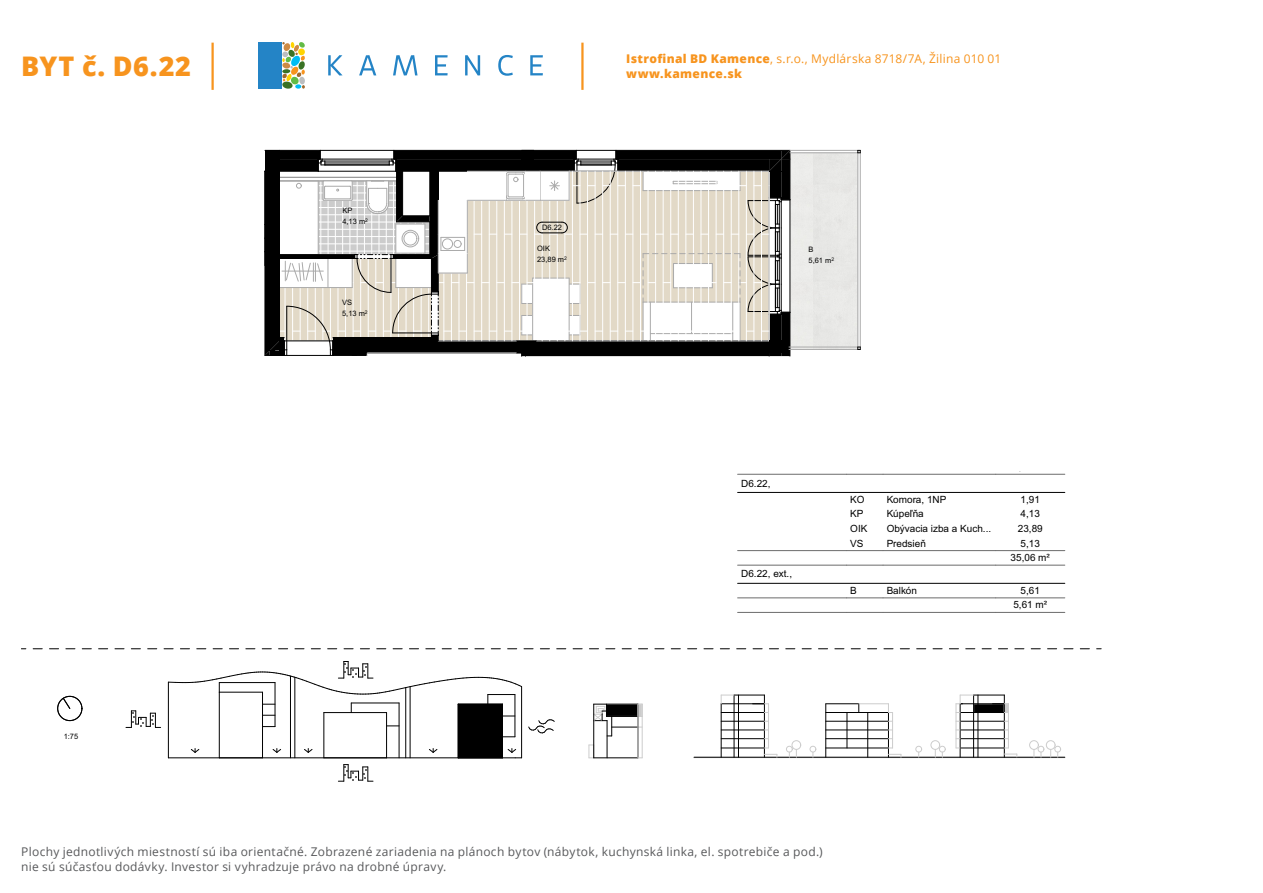
<style>
.page{position:relative;width:1263px;height:893px;background:#fff}
.page>*{position:absolute;margin:0;border:0;box-sizing:border-box;transform-origin:0 0}
.t1{font:800 27px "Open Sans";letter-spacing:.02em;color:#f7941e}
.t2{font:12px/15px "Open Sans";letter-spacing:.025em;color:#58595b}
.t3{font:12px/15px "Open Sans";letter-spacing:.02em;color:#f7941e}
.t4{font:9.9px/14.5px "Arial";color:#000}
.t5{font:7.5px/10.6px "Arial";letter-spacing:-.005em;color:#000}
.s1{font-weight:800}
</style>
<div class="page">
<hr style="left:211px;top:43px;width:3px;height:47px;background:#f7941e">
<hr style="left:581px;top:43px;width:3px;height:47px;background:#f7941e">
<svg style="left:328px;top:55px;width:215px;height:21px"></svg>
<div style="left:258px;top:42px;width:24px;height:47px;background:#2484c6"></div>
<svg style="left:282px;top:42px;width:23px;height:47px"></svg>
<svg style="left:265px;top:150px;width:596px;height:206px"></svg>
<div style="left:973px;top:704px;width:31px;height:8px;background:#000"></div>
<hr style="left:694px;top:758px;width:371px;height:1px;background:#e8e8e8">
<hr style="left:694px;top:757px;width:371px;height:1px;background:#000">
<hr style="left:1004px;top:704px;width:1px;height:53px;background:#000">
<hr style="left:960px;top:703px;width:44px;height:1px;background:#000">
<hr style="left:960px;top:704px;width:1px;height:53px;background:#000">
<hr style="left:960px;top:748px;width:44px;height:1px;background:#000">
<hr style="left:960px;top:738px;width:44px;height:1px;background:#000">
<hr style="left:960px;top:730px;width:44px;height:1px;background:#000">
<hr style="left:960px;top:721px;width:44px;height:1px;background:#000">
<hr style="left:960px;top:712px;width:44px;height:1px;background:#000">
<hr style="left:973px;top:695px;width:1px;height:62px;background:#000">
<hr style="left:973px;top:695px;width:31px;height:1px;background:#000">
<hr style="left:978px;top:695px;width:1px;height:62px;background:#000">
<hr style="left:1008px;top:704px;width:1px;height:44px;background:#ccc">
<svg style="left:992px;top:695px;width:17px;height:18px"></svg>
<hr style="left:888px;top:712px;width:1px;height:45px;background:#000">
<hr style="left:826px;top:703px;width:33px;height:1px;background:#000">
<hr style="left:825px;top:704px;width:1px;height:53px;background:#000">
<hr style="left:826px;top:748px;width:62px;height:1px;background:#000">
<hr style="left:826px;top:738px;width:62px;height:1px;background:#000">
<hr style="left:826px;top:730px;width:62px;height:1px;background:#000">
<hr style="left:826px;top:721px;width:62px;height:1px;background:#000">
<hr style="left:826px;top:712px;width:62px;height:1px;background:#000">
<hr style="left:847px;top:712px;width:1px;height:36px;background:#000">
<hr style="left:867px;top:712px;width:1px;height:45px;background:#000">
<hr style="left:764px;top:704px;width:1px;height:53px;background:#000">
<hr style="left:721px;top:703px;width:43px;height:1px;background:#000">
<hr style="left:721px;top:704px;width:1px;height:53px;background:#000">
<hr style="left:721px;top:748px;width:43px;height:1px;background:#000">
<hr style="left:721px;top:738px;width:43px;height:1px;background:#000">
<hr style="left:721px;top:730px;width:43px;height:1px;background:#000">
<hr style="left:721px;top:721px;width:43px;height:1px;background:#000">
<hr style="left:721px;top:712px;width:43px;height:1px;background:#000">
<hr style="left:734px;top:695px;width:1px;height:62px;background:#000">
<hr style="left:734px;top:695px;width:30px;height:1px;background:#000">
<hr style="left:738px;top:695px;width:1px;height:62px;background:#000">
<svg style="left:1004px;top:748px;width:13px;height:9px"></svg>
<hr style="left:956px;top:704px;width:1px;height:44px;background:#ccc">
<svg style="left:956px;top:695px;width:18px;height:18px"></svg>
<hr style="left:892px;top:712px;width:1px;height:36px;background:#ccc">
<svg style="left:888px;top:748px;width:14px;height:9px"></svg>
<svg style="left:858px;top:703px;width:34px;height:10px"></svg>
<svg style="left:721px;top:695px;width:13px;height:9px"></svg>
<svg style="left:753px;top:695px;width:15px;height:9px"></svg>
<hr style="left:768px;top:704px;width:1px;height:44px;background:#ccc">
<svg style="left:764px;top:748px;width:14px;height:9px"></svg>
<svg style="left:786px;top:746px;width:11px;height:11px"></svg>
<div style="left:792px;top:740px;width:9px;height:10px;border:1px solid #ccc;border-radius:50%"></div>
<svg style="left:810px;top:746px;width:6px;height:11px"></svg>
<svg style="left:935px;top:746px;width:10px;height:11px"></svg>
<div style="left:931px;top:740px;width:9px;height:10px;border:1px solid #ccc;border-radius:50%"></div>
<svg style="left:916px;top:746px;width:6px;height:11px"></svg>
<svg style="left:1034px;top:746px;width:10px;height:11px"></svg>
<div style="left:1029px;top:740px;width:9px;height:10px;border:1px solid #ccc;border-radius:50%"></div>
<div style="left:1054px;top:746px;width:7px;height:6px;border:1px solid #ccc;border-radius:50%"></div>
<div style="left:1046px;top:740px;width:9px;height:10px;border:1px solid #ccc;border-radius:50%"></div>
<svg style="left:589px;top:745px;width:5px;height:14px"></svg>
<hr style="left:594px;top:758px;width:44px;height:1px;background:#000">
<hr style="left:593px;top:704px;width:1px;height:54px;background:#000">
<hr style="left:638px;top:704px;width:1px;height:54px;background:#ccc">
<hr style="left:642px;top:704px;width:1px;height:54px;background:#ccc">
<hr style="left:607px;top:721px;width:1px;height:37px;background:#000">
<svg style="left:593px;top:704px;width:50px;height:33px"></svg>
<div style="left:458px;top:704px;width:44px;height:54px;background:#000"></div>
<hr style="left:168px;top:682px;width:1px;height:76px;background:#000">
<hr style="left:168px;top:758px;width:347px;height:1px;background:#000">
<hr style="left:521px;top:687px;width:1px;height:71px;background:#000">
<hr style="left:275px;top:683px;width:1px;height:44px;background:#000">
<svg style="left:263px;top:726px;width:12px;height:1px"></svg>
<hr style="left:405px;top:688px;width:1px;height:70px;background:#000">
<hr style="left:410px;top:687px;width:1px;height:71px;background:#000">
<hr style="left:295px;top:677px;width:1px;height:81px;background:#000">
<hr style="left:290px;top:676px;width:1px;height:82px;background:#000">
<svg style="left:191px;top:748px;width:8px;height:5px"></svg>
<svg style="left:273px;top:748px;width:8px;height:5px"></svg>
<svg style="left:304px;top:748px;width:8px;height:5px"></svg>
<svg style="left:429px;top:748px;width:8px;height:5px"></svg>
<svg style="left:508px;top:748px;width:14px;height:11px"></svg>
<hr style="left:502px;top:704px;width:1px;height:54px;background:#000">
<hr style="left:386px;top:713px;width:1px;height:45px;background:#000">
<hr style="left:324px;top:713px;width:1px;height:45px;background:#000">
<hr style="left:262px;top:692px;width:1px;height:66px;background:#000">
<hr style="left:219px;top:692px;width:1px;height:66px;background:#000">
<hr style="left:399px;top:703px;width:1px;height:55px;background:#000">
<svg style="left:387px;top:726px;width:12px;height:1px"></svg>
<hr style="left:515px;top:694px;width:1px;height:43px;background:#000">
<svg style="left:503px;top:736px;width:12px;height:1px"></svg>
<svg style="left:528px;top:719px;width:26px;height:14px"></svg>
<svg style="left:126px;top:711px;width:35px;height:17px"></svg>
<svg style="left:338px;top:764px;width:35px;height:18px"></svg>
<svg style="left:168px;top:661px;width:354px;height:56px"></svg>
<svg style="left:63px;top:698px;width:7px;height:11px"></svg>
<div style="left:58px;top:696px;width:24px;height:25px;border:1px solid #000;border-radius:50%"></div>
<hr style="left:738px;top:474px;width:109px;height:1px;background:#6c6c6c">
<hr style="left:738px;top:492px;width:327px;height:1px;background:#000">
<hr style="left:738px;top:550px;width:109px;height:1px;background:#6c6c6c">
<hr style="left:738px;top:565px;width:109px;height:1px;background:#6c6c6c">
<hr style="left:738px;top:583px;width:327px;height:1px;background:#000">
<hr style="left:738px;top:598px;width:109px;height:1px;background:#6c6c6c">
<hr style="left:738px;top:612px;width:109px;height:1px;background:#6c6c6c">
<hr style="left:847px;top:474px;width:36px;height:1px;background:#6c6c6c">
<hr style="left:847px;top:550px;width:36px;height:1px;background:#6c6c6c">
<hr style="left:847px;top:565px;width:36px;height:1px;background:#6c6c6c">
<hr style="left:847px;top:598px;width:36px;height:1px;background:#6c6c6c">
<hr style="left:847px;top:612px;width:36px;height:1px;background:#6c6c6c">
<hr style="left:883px;top:474px;width:113px;height:1px;background:#6c6c6c">
<hr style="left:883px;top:550px;width:113px;height:1px;background:#6c6c6c">
<hr style="left:883px;top:565px;width:113px;height:1px;background:#6c6c6c">
<hr style="left:883px;top:598px;width:113px;height:1px;background:#6c6c6c">
<hr style="left:883px;top:612px;width:113px;height:1px;background:#6c6c6c">
<hr style="left:996px;top:474px;width:69px;height:1px;background:#6c6c6c">
<hr style="left:996px;top:550px;width:69px;height:1px;background:#6c6c6c">
<hr style="left:996px;top:565px;width:69px;height:1px;background:#6c6c6c">
<hr style="left:996px;top:598px;width:69px;height:1px;background:#6c6c6c">
<hr style="left:996px;top:612px;width:69px;height:1px;background:#6c6c6c">
<h1 class="t1" style="left:21px;top:46px;width:171px">BYT č. D6.22</h1>
<p class="t5" style="left:342px;top:206px;width:27px">KP<br>4,13 m<sup>2</sup></p>
<p class="t5" style="left:342px;top:298px;width:27px">VS<br>5,13 m<sup>2</sup></p>
<p class="t5" style="left:542px;top:223px;width:21px">D6.22</p>
<p class="t5" style="left:537px;top:244px;width:31px">OIK<br>23,89 m<sup>2</sup></p>
<p class="t3" style="left:626px;top:51px;width:377px"><span class="s1">Istrofinal BD Kamence</span>, s.r.o., Mydlárska 8718/7A, Žilina 010 01 <span class="s1">www.kamence.sk</span></p>
<p class="t5" style="left:808px;top:245px;width:27px">B<br>5,61 m<sup>2</sup></p>
<p class="t4" style="left:741px;top:477px;width:31px">D6.22,</p>
<p class="t4" style="left:741px;top:568px;width:52px">D6.22, ext.,</p>
<p class="t4" style="left:850px;top:493px;width:19px">KO<br>KP<br>OIK<br>VS</p>
<p class="t4" style="left:850px;top:584px;width:8px">B</p>
<p class="t4" style="left:887px;top:493px;width:106px">Komora, 1NP<br>Kúpeľňa<br>Obývacia izba a Kuch...<br>Predsieň</p>
<p class="t4" style="left:887px;top:584px;width:32px">Balkón</p>
<p class="t4" style="left:1011px;top:493px;width:41px;text-align:center">1,91<br>4,13<br>23,89<br>5,13<br>35,06 m²</p>
<p class="t4" style="left:1013px;top:584px;width:35px;text-align:center">5,61<br>5,61 m²</p>
<p class="t5" style="left:64px;top:732px;width:16px">1:75</p>
<p class="t2" style="left:21px;top:844px;width:803px">Plochy jednotlivých miestností sú iba orientačné. Zobrazené zariadenia na plánoch bytov (nábytok, kuchynská linka, el. spotrebiče a pod.) nie sú súčasťou dodávky. Investor si vyhradzuje právo na drobné úpravy.</p>
</div>
